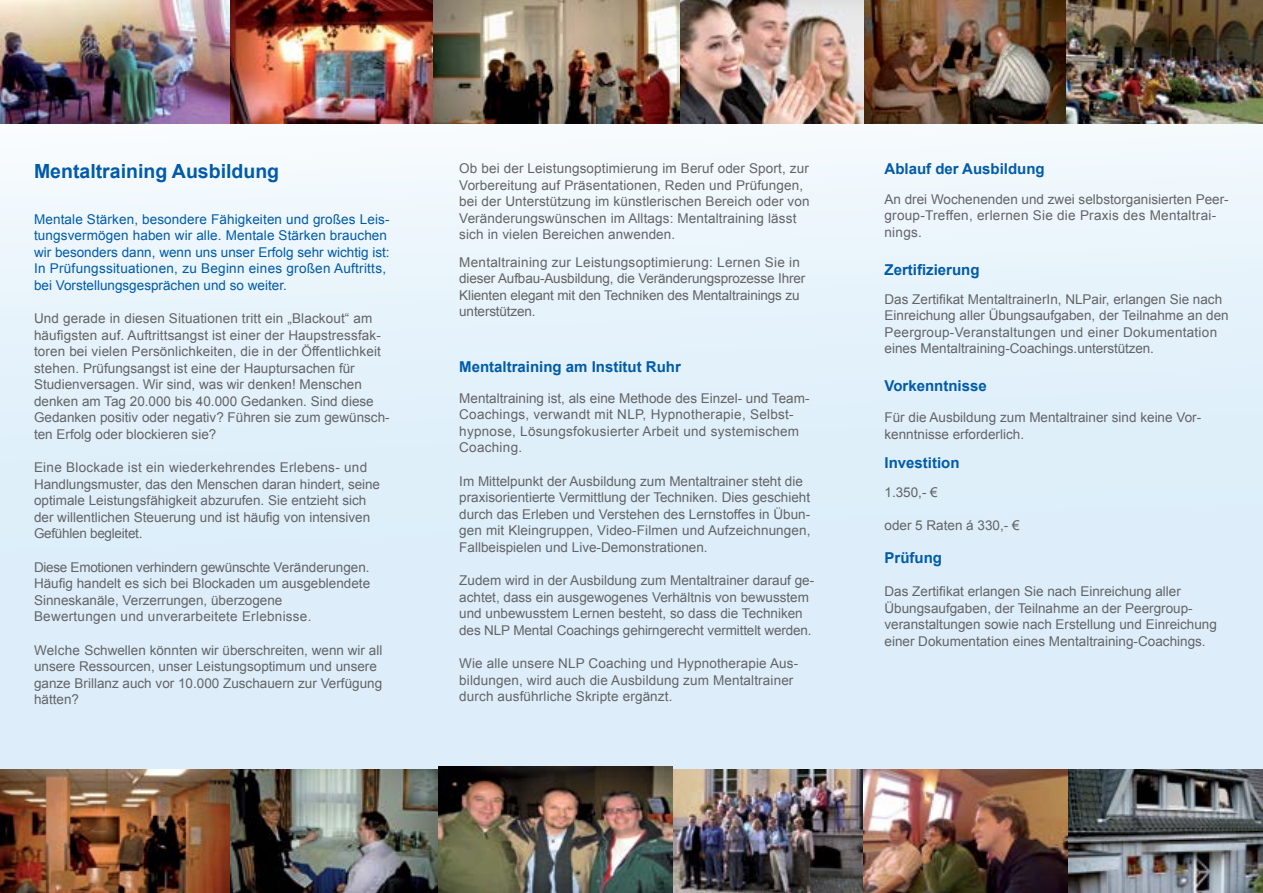
<style>
.page{position:relative;width:1263px;height:893px;background:#fff}
.page>*{position:absolute;margin:0;border:0;box-sizing:border-box;transform-origin:0 0}
.t1{font:700 19.5px "Arial";color:#005baa}
.t2{font:700 15px "Arial";color:#005baa}
.t3{font:13.5px/16.5px "Arial";color:#636466}
.t4{font:13.5px/16.5px "Arial";letter-spacing:.01em;color:#005baa}
.t5{font:13.5px/16.5px "Arial";letter-spacing:.02em;color:#636466}
</style>
<div class="page">
<div style="left:0;top:123px;width:1263px;height:647px;background:linear-gradient(to bottom,#f0f7fc,#d7ebf9)"></div>
<img style="left:1066px;top:0;width:197px;height:123px">
<img style="left:864px;top:0;width:202px;height:123px">
<img style="left:679px;top:0;width:185px;height:123px">
<img style="left:230px;top:0;width:449px;height:123px">
<img style="left:0;top:0;width:230px;height:123px">
<img style="left:0;top:770px;width:438px;height:123px">
<img style="left:673px;top:770px;width:191px;height:123px">
<img style="left:864px;top:770px;width:399px;height:123px">
<img style="left:438px;top:766px;width:235px;height:127px">
<h1 class="t1" style="left:34px;top:158px;width:247px">Mentaltraining Ausbildung</h1>
<p class="t4" style="left:34px;top:211px;width:357px">Mentale Stärken, besondere Fähigkeiten und großes Leis&shy;tungsvermögen haben wir alle. Mentale Stärken brauchen wir besonders dann, wenn uns unser Erfolg sehr wichtig ist:<br>In Prüfungssituationen, zu Beginn eines großen Auftritts, bei Vorstellungsgesprächen und so weiter.</p>
<p class="t3" style="left:34px;top:310px;width:357px">Und gerade in diesen Situationen tritt ein „Blackout“ am häufigsten auf. Auftrittsangst ist einer der Haupstressfak&shy;toren bei vielen Persönlichkeiten, die in der Öffentlichkeit stehen. Prüfungsangst ist eine der Hauptursachen für Studienversagen. Wir sind, was wir denken! Menschen denken am Tag 20.000 bis 40.000 Gedanken. Sind diese Gedanken positiv oder negativ? Führen sie zum gewünsch&shy;ten Erfolg oder blockieren sie?</p>
<p class="t3" style="left:34px;top:459px;width:348px">Eine Blockade ist ein wiederkehrendes Erlebens- und Handlungsmuster, das den Menschen daran hindert, seine optimale Leistungsfähigkeit abzurufen. Sie entzieht sich der willentlichen Steuerung und ist häufig von intensiven Gefühlen begleitet.</p>
<p class="t3" style="left:34px;top:559px;width:338px">Diese Emotionen verhindern gewünschte Veränderungen.<br>Häufig handelt es sich bei Blockaden um ausgeblendete Sinneskanäle, Verzerrungen, überzogene<br>Bewertungen und unverarbeitete Erlebnisse.</p>
<p class="t3" style="left:34px;top:642px;width:350px">Welche Schwellen könnten wir überschreiten, wenn wir all unsere Ressourcen, unser Leistungsoptimum und unsere ganze Brillanz auch vor 10.000 Zuschauern zur Verfügung hätten?</p>
<p class="t3" style="left:459px;top:161px;width:352px">Ob bei der Leistungsoptimierung im Beruf oder Sport, zur Vorbereitung auf Präsentationen, Reden und Prüfungen, bei der Unterstützung im künstlerischen Bereich oder von Veränderungswünschen im Alltags: Mentaltraining lässt sich in vielen Bereichen anwenden.</p>
<p class="t3" style="left:459px;top:254px;width:347px">Mentaltraining zur Leistungsoptimierung: Lernen Sie in dieser Aufbau-Ausbildung, die Veränderungsprozesse Ihrer Klienten elegant mit den Techniken des Mentaltrainings zu unterstützen.</p>
<p class="t2" style="left:459px;top:356px;width:223px">Mentaltraining am Institut Ruhr</p>
<p class="t5" style="left:459px;top:390px;width:352px">Mentaltraining ist, als eine Methode des Einzel- und Team-Coachings, verwandt mit NLP, Hypnotherapie, Selbst&shy;hypnose, Lösungsfokusierter Arbeit und systemischem Coaching.</p>
<p class="t3" style="left:459px;top:473px;width:353px">Im Mittelpunkt der Ausbildung zum Mentaltrainer steht die praxisorientierte Vermittlung der Techniken. Dies geschieht durch das Erleben und Verstehen des Lernstoffes in Übun&shy;gen mit Kleingruppen, Video-Filmen und Aufzeichnungen, Fallbeispielen und Live-Demonstrationen.</p>
<p class="t3" style="left:459px;top:573px;width:356px">Zudem wird in der Ausbildung zum Mentaltrainer darauf ge&shy;achtet, dass ein ausgewogenes Verhältnis von bewusstem und unbewusstem Lernen besteht, so dass die Techniken des NLP Mental Coachings gehirngerecht vermittelt werden.</p>
<p class="t3" style="left:459px;top:656px;width:340px">Wie alle unsere NLP Coaching und Hypnotherapie Aus&shy;bildungen, wird auch die Ausbildung zum Mentaltrainer durch ausführliche Skripte ergänzt.</p>
<p class="t2" style="left:884px;top:159px;width:162px">Ablauf der Ausbildung</p>
<p class="t3" style="left:884px;top:191px;width:346px">An drei Wochenenden und zwei selbstorganisierten Peer&shy;group-Treffen, erlernen Sie die Praxis des Mentaltrai&shy;nings.</p>
<p class="t2" style="left:884px;top:259px;width:97px">Zertifizierung</p>
<p class="t3" style="left:884px;top:291px;width:346px">Das Zertifikat MentaltrainerIn, NLPair, erlangen Sie nach Einreichung aller Übungsaufgaben, der Teilnahme an den Peergroup-Veranstaltungen und einer Dokumentation eines Mentaltraining-Coachings.unterstützen.</p>
<p class="t2" style="left:884px;top:376px;width:104px">Vorkenntnisse</p>
<p class="t3" style="left:884px;top:410px;width:318px">Für die Ausbildung zum Mentaltrainer sind keine Vor&shy;kenntnisse erforderlich.</p>
<p class="t2" style="left:884px;top:453px;width:77px">Investition</p>
<p class="t3" style="left:884px;top:485px;width:55px">1.350,- €</p>
<p class="t3" style="left:884px;top:518px;width:137px">oder 5 Raten á 330,- €</p>
<p class="t2" style="left:884px;top:548px;width:59px">Prüfung</p>
<p class="t3" style="left:884px;top:584px;width:334px">Das Zertifikat erlangen Sie nach Einreichung aller Übungsaufgaben, der Teilnahme an der Peergroup&shy;veranstaltungen sowie nach Erstellung und Einreichung einer Dokumentation eines Mentaltraining-Coachings.</p>
</div>
